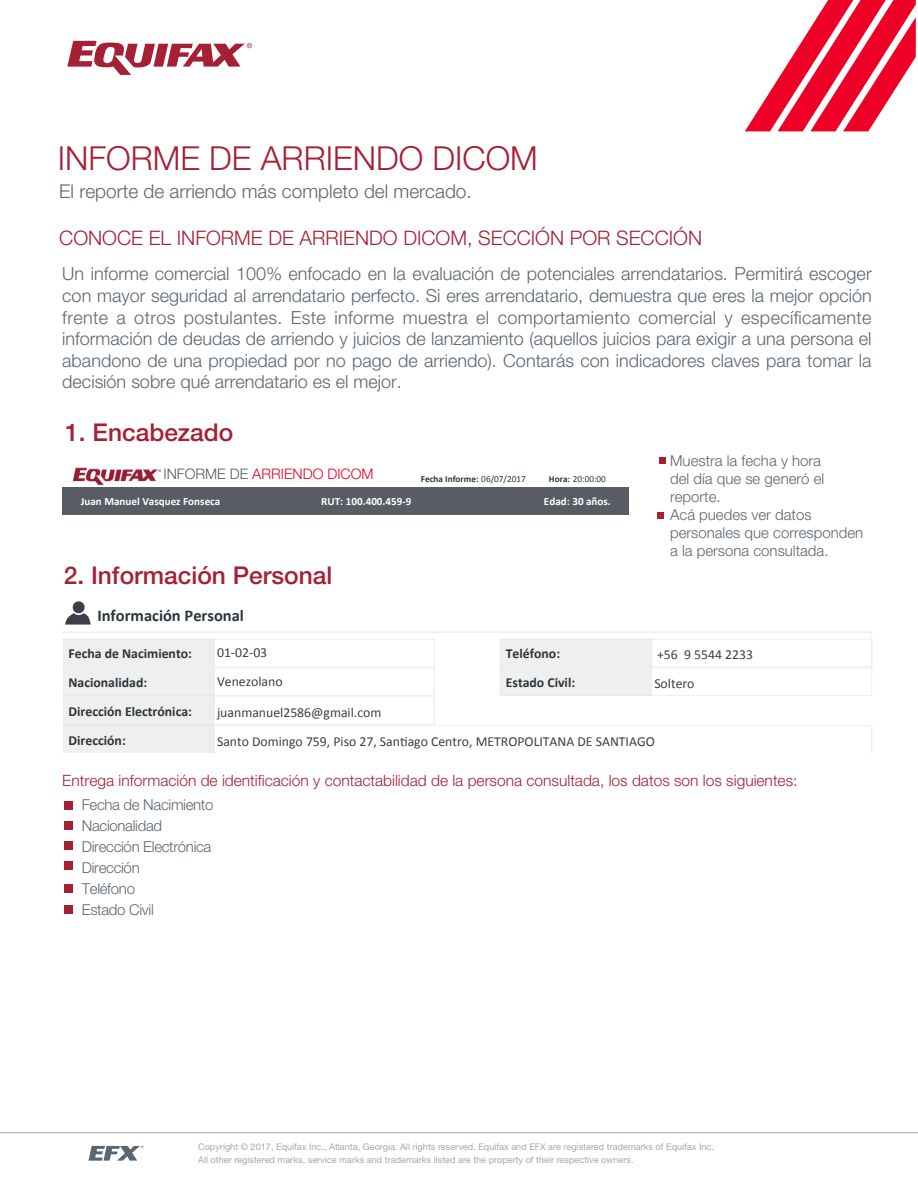
<style>
.page{position:relative;width:918px;height:1188px;background:#fff}
.page>*{position:absolute;margin:0;border:0;box-sizing:border-box;transform-origin:0 0}
.t1{font:300 33.15px "Helvetica Neue LT Std";color:#a62035}
.t2{font:500 24.45px "Helvetica Neue LT Std";color:#a62035}
.t3{font:300 19.95px "Helvetica Neue LT Std";color:#a62035}
.t4{font:300 19.05px "Helvetica Neue LT Std";color:#5a6670}
.t5{font:300 18px/21.6px "Helvetica Neue LT Std";color:#5a6670;text-align:justify}
.t6{font:700 16.5px "Calibri";color:#2b353c}
.t7{font:300 15.6px "Helvetica Neue LT Std";color:#a62035}
.t8{font:300 15px/18px "Helvetica Neue LT Std";color:#5a6670}
.t9{font:300 15px/21px "Helvetica Neue LT Std";letter-spacing:-.02em;color:#5a6670}
.t10{font:300 14.55px "Helvetica Neue LT Std";color:#eb0029}
.t11{font:13.8px "Calibri";color:#3c3f47}
.t12{font:700 13.8px "Calibri";color:#2b353c}
.t13{font:700 11.1px "Calibri";color:#fff}
.t14{font:700 9.3px "Calibri";color:#2b353c}
.t15{font:9.3px "Calibri";color:#2b353c}
.t16{font:9.15px/13.6px "Helvetica Neue LT Std";color:#a3a9ad}
.s1{font-weight:400}
.s2{font-weight:700}
.s3{color:#595959}
</style>
<div class="page">
<svg style="left:745px;top:0;width:171px;height:131px"></svg>
<svg style="left:67px;top:41px;width:185px;height:34px"></svg>
<img style="left:72px;top:467px;width:90px;height:20px">
<div style="left:62px;top:487px;width:259px;height:28px;background:#5a5c63"></div>
<div style="left:321px;top:487px;width:158px;height:28px;background:#5a5c63"></div>
<div style="left:479px;top:487px;width:150px;height:28px;background:#5a5c63"></div>
<svg style="left:659px;top:458px;width:6px;height:6px"></svg>
<svg style="left:658px;top:512px;width:6px;height:6px"></svg>
<hr style="left:62px;top:632px;width:810px;height:1px;background:#efefef">
<hr style="left:871px;top:636px;width:1px;height:31px;background:#efefef">
<hr style="left:651px;top:639px;width:221px;height:1px;background:#efefef">
<hr style="left:651px;top:666px;width:221px;height:1px;background:#efefef">
<div style="left:63px;top:639px;width:151px;height:28px;background:#efefef"></div>
<hr style="left:63px;top:639px;width:152px;height:1px;background:#e8e8e8">
<hr style="left:63px;top:666px;width:152px;height:1px;background:#e8e8e8">
<hr style="left:214px;top:639px;width:221px;height:1px;background:#efefef">
<hr style="left:214px;top:666px;width:221px;height:1px;background:#efefef">
<div style="left:500px;top:639px;width:152px;height:28px;background:#efefef"></div>
<hr style="left:500px;top:639px;width:152px;height:1px;background:#e8e8e8">
<hr style="left:500px;top:666px;width:152px;height:1px;background:#e8e8e8">
<div style="left:63px;top:668px;width:151px;height:27px;background:#efefef"></div>
<hr style="left:63px;top:668px;width:152px;height:1px;background:#e8e8e8">
<hr style="left:63px;top:695px;width:152px;height:1px;background:#e8e8e8">
<hr style="left:214px;top:668px;width:221px;height:1px;background:#efefef">
<hr style="left:214px;top:695px;width:221px;height:1px;background:#efefef">
<div style="left:500px;top:668px;width:152px;height:27px;background:#efefef"></div>
<hr style="left:500px;top:668px;width:152px;height:1px;background:#e8e8e8">
<hr style="left:500px;top:695px;width:152px;height:1px;background:#e8e8e8">
<hr style="left:651px;top:668px;width:221px;height:1px;background:#efefef">
<hr style="left:651px;top:695px;width:221px;height:1px;background:#efefef">
<svg style="left:871px;top:667px;width:1px;height:28px"></svg>
<div style="left:63px;top:697px;width:151px;height:27px;background:#efefef"></div>
<hr style="left:63px;top:696px;width:152px;height:1px;background:#e8e8e8">
<hr style="left:63px;top:724px;width:152px;height:1px;background:#e8e8e8">
<hr style="left:214px;top:696px;width:221px;height:1px;background:#efefef">
<hr style="left:214px;top:724px;width:221px;height:1px;background:#efefef">
<svg style="left:434px;top:640px;width:1px;height:84px"></svg>
<div style="left:63px;top:726px;width:151px;height:27px;background:#efefef"></div>
<hr style="left:63px;top:725px;width:152px;height:1px;background:#e8e8e8">
<hr style="left:214px;top:725px;width:658px;height:1px;background:#efefef">
<svg style="left:214px;top:640px;width:1px;height:114px"></svg>
<svg style="left:871px;top:726px;width:1px;height:27px"></svg>
<div style="left:64px;top:801px;width:8px;height:8px;background:#a62035"></div>
<div style="left:64px;top:821px;width:8px;height:9px;background:#a62035"></div>
<div style="left:64px;top:841px;width:8px;height:9px;background:#a62035"></div>
<div style="left:64px;top:862px;width:8px;height:8px;background:#a62035"></div>
<div style="left:64px;top:885px;width:8px;height:8px;background:#a62035"></div>
<div style="left:64px;top:906px;width:8px;height:8px;background:#a62035"></div>
<svg style="left:65px;top:601px;width:26px;height:24px"></svg>
<hr style="left:0;top:1132px;width:918px;height:1px;background:#a3a9ad">
<svg style="left:88px;top:1145px;width:56px;height:16px"></svg>
<h1 class="t1" style="left:58px;top:138px;width:482px">INFORME DE ARRIENDO DICOM</h1>
<p class="t4" style="left:59px;top:180px;width:414px">El reporte de arriendo más completo del mercado.</p>
<p class="t3" style="left:59px;top:226px;width:644px">CONOCE EL INFORME DE ARRIENDO DICOM, SECCIÓN POR SECCIÓN</p>
<p class="t5" style="left:62px;top:263px;width:811px">Un informe comercial 100% enfocado en la evaluación de potenciales arrendatarios. Permitirá escoger con mayor seguridad al arrendatario perfecto. Si eres arrendatario, demuestra que eres la mejor opción frente a otros postulantes. Este informe muestra el comportamiento comercial y específicamente información de deudas de arriendo y juicios de lanzamiento (aquellos juicios para exigir a una persona el abandono de una propiedad por no pago de arriendo). Contarás con indicadores claves para tomar la decisión sobre qué arrendatario es el mejor.</p>
<h2 class="t2" style="left:65px;top:417px;width:170px">1. Encabezado</h2>
<p class="t14" style="left:421px;top:473px;width:107px">Fecha Informe: <span class="s1">06/07/2017</span></p>
<p class="t15" style="left:549px;top:473px;width:59px"><span class="s2">Hora:</span> 20:00:00</p>
<p class="t13" style="left:81px;top:494px;width:141px">Juan Manuel Vasquez Fonseca</p>
<p class="t13" style="left:321px;top:494px;width:92px">RUT: 100.400.459-9</p>
<p class="t13" style="left:544px;top:494px;width:68px">Edad: 30 años.</p>
<p class="t8" style="left:670px;top:451px;width:195px">Muestra la fecha y hora<br>del día que se generó el reporte.<br>Acá puedes ver datos personales que corresponden a la persona consultada.</p>
<p class="t10" style="left:163px;top:465px;width:212px"><span class="s3">INFORME DE</span> ARRIENDO DICOM</p>
<h2 class="t2" style="left:64px;top:561px;width:270px">2. Información Personal</h2>
<p class="t6" style="left:97px;top:605px;width:148px">Información Personal</p>
<p class="t12" style="left:69px;top:645px;width:125px">Fecha de Nacimiento:</p>
<p class="t12" style="left:506px;top:645px;width:56px">Teléfono:</p>
<p class="t11" style="left:657px;top:646px;width:97px">+56 9 5544 2233</p>
<p class="t12" style="left:69px;top:673px;width:80px">Nacionalidad:</p>
<p class="t11" style="left:217px;top:672px;width:67px">Venezolano</p>
<p class="t12" style="left:506px;top:673px;width:71px">Estado Civil:</p>
<p class="t11" style="left:654px;top:675px;width:42px">Soltero</p>
<p class="t12" style="left:69px;top:702px;width:125px">Dirección Electrónica:</p>
<p class="t11" style="left:217px;top:704px;width:166px">juanmanuel2586@gmail.com</p>
<p class="t12" style="left:69px;top:731px;width:59px">Dirección:</p>
<p class="t11" style="left:217px;top:733px;width:439px">Santo Domingo 759, Piso 27, Santiago Centro, METROPOLITANA DE SANTIAGO</p>
<p class="t7" style="left:62px;top:771px;width:737px">Entrega información de identificación y contactabilidad de la persona consultada, los datos son los siguientes:</p>
<p class="t9" style="left:82px;top:794px;width:133px">Fecha de Nacimiento<br>Nacionalidad<br>Dirección Electrónica<br>Dirección<br>Teléfono<br>Estado Civil</p>
<p class="t11" style="left:217px;top:644px;width:52px">01-02-03</p>
<p class="t16" style="left:198px;top:1140px;width:518px">Copyright © 2017, Equifax Inc., Atlanta, Georgia. All rights reserved. Equifax and EFX are registered trademarks of Equifax Inc.<br>All other registered marks, service marks and trademarks listed are the property of their respective owners.</p>
</div>
